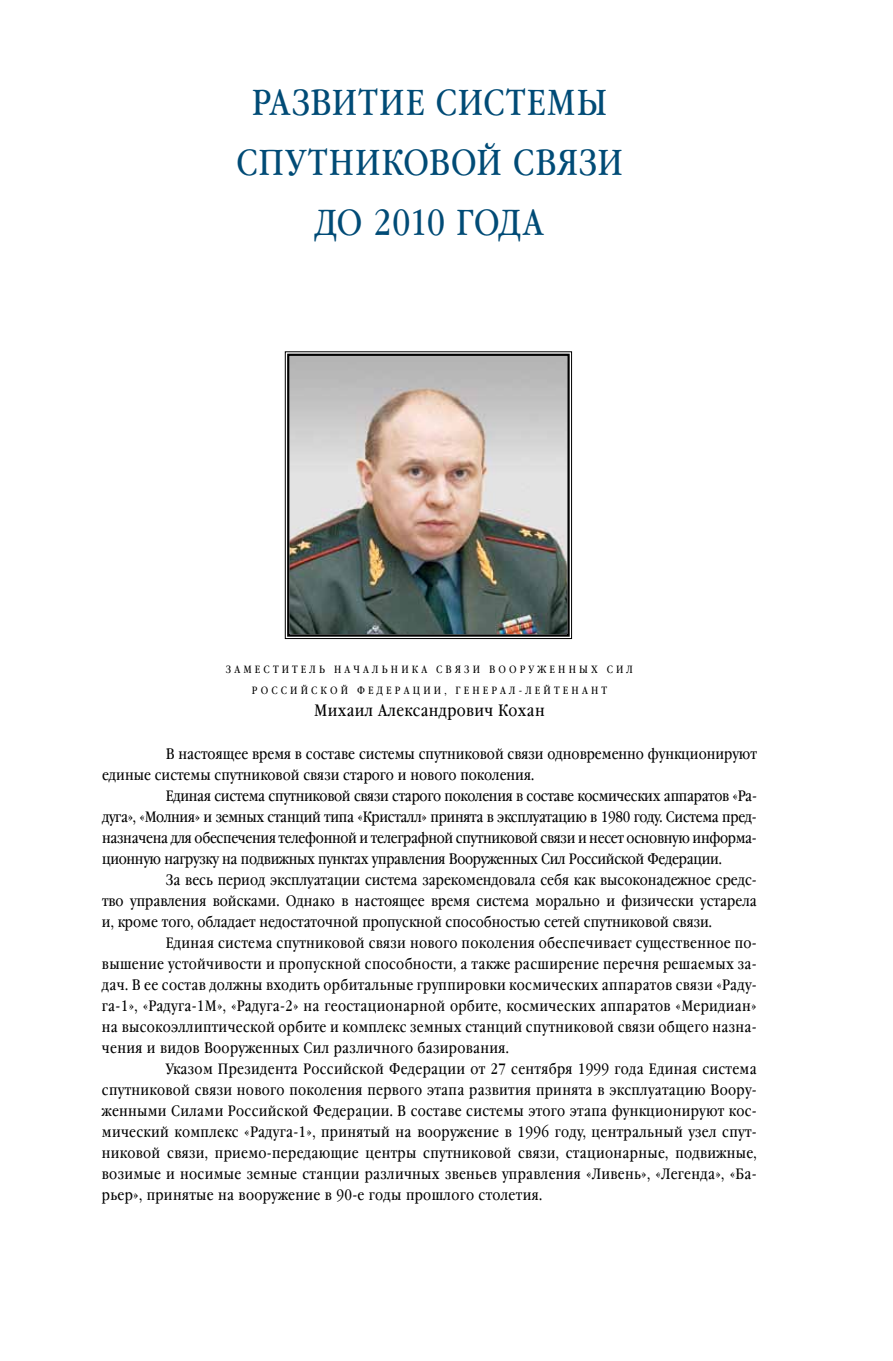
<style>
.page{position:relative;width:893px;height:1361px;background:#fff}
.page>*{position:absolute;margin:0;border:0;box-sizing:border-box;transform-origin:0 0}
.t1{font:36px "Garamond Book Narrow C";letter-spacing:-.035em;color:#004b76}
.t2{font:16.5px "Garamond Book Narrow C";letter-spacing:.02em;color:#000}
.t3{font:15px "Garamond Book Narrow C";letter-spacing:.02em;color:#000}
.t4{font:15px "Garamond Book Narrow C";color:#000}
.t5{font:15px "Garamond Book Narrow C";letter-spacing:-.02em;color:#000}
.t6{font:10.5px "Garamond Book Narrow C";color:#000}
</style>
<div class="page">
<img style="left:285px;top:351px;width:287px;height:288px">
<div style="left:287px;top:354px;width:283px;height:283px;border:2px solid #000"></div>
<h1 class="t1" style="left:252px;top:83px;width:42px">Развитие</h1>
<h1 class="t1" style="left:436px;top:83px;width:26px">системы</h1>
<h1 class="t1" style="left:236px;top:143px;width:25px">спутниковой</h1>
<h1 class="t1" style="left:513px;top:143px;width:23px">связи</h1>
<h1 class="t1" style="left:315px;top:203px;width:164px">до 2010 года</h1>
<p class="t6" style="left:226px;top:663px;width:19px">З аместитель</p>
<p class="t6" style="left:334px;top:663px;width:11px">начальника</p>
<p class="t6" style="left:436px;top:663px;width:19px">С вязи</p>
<p class="t6" style="left:489px;top:663px;width:21px">В ооруженных</p>
<p class="t6" style="left:607px;top:663px;width:19px">С ил</p>
<p class="t6" style="left:252px;top:684px;width:20px">Р оссийской</p>
<p class="t6" style="left:357px;top:684px;width:22px">Ф едерации</p>
<p class="t6" style="left:444px;top:684px;width:22px">, генерал-лейтенант</p>
<p class="t2" style="left:314px;top:701px;width:232px">Михаил Александрович Кохан</p>
<p class="t4" style="left:166px;top:746px;width:593px">В настоящее время в составе системы спутниковой связи одновременно функционируют</p>
<p class="t4" style="left:102px;top:767px;width:434px">единые системы спутниковой связи старого и нового поколения.</p>
<p class="t5" style="left:166px;top:788px;width:593px">Единая система спутниковой связи старого поколения в составе космических аппаратов «Ра-</p>
<p class="t5" style="left:102px;top:809px;width:656px">дуга», «Молния» и земных станций типа «Кристалл» принята в эксплуатацию в 1980 году. Система пред-</p>
<p class="t5" style="left:102px;top:830px;width:656px">назначена для обеспечения телефонной и телеграфной спутниковой связи и несет основную информа-</p>
<p class="t5" style="left:102px;top:851px;width:621px">ционную нагрузку на подвижных пунктах управления Вооруженных Сил Российской Федерации.</p>
<p class="t4" style="left:166px;top:872px;width:592px">За весь период эксплуатации система зарекомендовала себя как высоконадежное средс-</p>
<p class="t4" style="left:102px;top:893px;width:656px">тво управления войсками. Однако в настоящее время система морально и физически устарела</p>
<p class="t4" style="left:102px;top:914px;width:611px">и, кроме того, обладает недостаточной пропускной способностью сетей спутниковой связи.</p>
<p class="t3" style="left:166px;top:935px;width:593px">Единая система спутниковой связи нового поколения обеспечивает существенное по-</p>
<p class="t3" style="left:102px;top:956px;width:656px">вышение устойчивости и пропускной способности, а также расширение перечня решаемых за-</p>
<p class="t3" style="left:102px;top:977px;width:656px">дач. В ее состав должны входить орбитальные группировки космических аппаратов связи «Раду-</p>
<p class="t3" style="left:102px;top:998px;width:656px">га-1», «Радуга-1М», «Радуга-2» на геостационарной орбите, космических аппаратов «Меридиан»</p>
<p class="t3" style="left:102px;top:1019px;width:656px">на высокоэллиптической орбите и комплекс земных станций спутниковой связи общего назна-</p>
<p class="t3" style="left:102px;top:1040px;width:409px">чения и видов Вооруженных Сил различного базирования.</p>
<p class="t3" style="left:166px;top:1061px;width:593px">Указом Президента Российской Федерации от 27 сентября 1999 года Единая система</p>
<p class="t3" style="left:102px;top:1082px;width:656px">спутниковой связи нового поколения первого этапа развития принята в эксплуатацию Воору-</p>
<p class="t3" style="left:102px;top:1103px;width:656px">женными Силами Российской Федерации. В составе системы этого этапа функционируют кос-</p>
<p class="t3" style="left:102px;top:1124px;width:656px">мический комплекс «Радуга-1», принятый на вооружение в 1996 году, центральный узел спут-</p>
<p class="t3" style="left:102px;top:1145px;width:656px">никовой связи, приемо-передающие центры спутниковой связи, стационарные, подвижные,</p>
<p class="t3" style="left:102px;top:1166px;width:656px">возимые и носимые земные станции различных звеньев управления «Ливень», «Легенда», «Ба-</p>
<p class="t3" style="left:102px;top:1187px;width:442px">рьер», принятые на вооружение в 90‑е годы прошлого столетия.</p>
</div>
